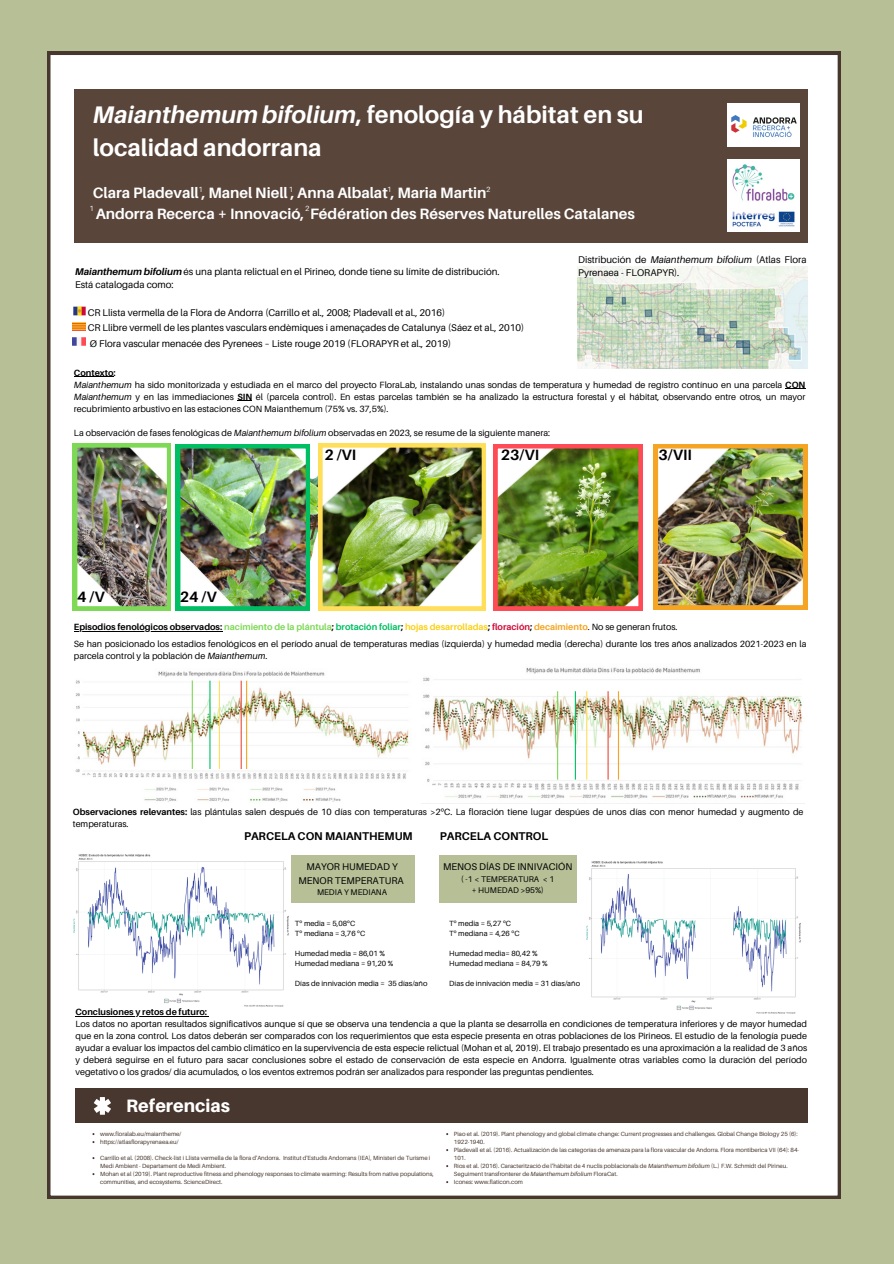
<style>
.page{position:relative;width:894px;height:1264px;background:#fff}
.page>*{position:absolute;margin:0;border:0;box-sizing:border-box;transform-origin:0 0}
.t1{font:700 24px/32.7px "Aileron";color:#fff}
.t2{font:800 18px "Aileron";color:#fff}
.t3{font:700 15px/20.2px "Aileron";color:#fff}
.t4{font:700 15px "Aileron";color:#000}
.t5{font:700 11.25px "Aileron";color:#000}
.t6{font:9.75px/13px "Aileron";color:#000}
.t7{font:9px/12px "Aileron";color:#000;text-align:justify}
.t8{font:700 9px "Aileron";color:#000}
.t9{font:8.25px/10.9px "Aileron";color:#000;text-align:center}
.t10{font:7.5px "Aileron";color:#000}
.t11{font:7.5px "Aileron";color:#eff2ed}
.t12{font:6px/7.9px "Aileron";color:#47372f}
.s1{font-style:italic}
.s2{font-weight:700;font-style:italic}
.s3{font-weight:700}
.s4{color:#7ed957}
.s5{color:#00bf63}
.s6{color:#fbd016}
.s7{color:#d00d3a}
.s8{color:#f5a523}
.s9{font-weight:400}
.s10{font-family:"Noto Sans"}
</style>
<div class="page">
<div style="left:0;top:0;width:893px;height:1263px;background:#b6bf96"></div>
<div style="left:47px;top:52px;width:793px;height:1146px;background:#fff"></div>
<div style="left:75px;top:89px;width:732px;height:154px;background:#59453a"></div>
<div style="left:75px;top:1088px;width:732px;height:35px;background:#47372f"></div>
<svg style="left:94px;top:1097px;width:17px;height:17px"></svg>
<img style="left:577px;top:266px;width:230px;height:103px">
<svg style="left:73px;top:305px;width:13px;height:11px"></svg>
<svg style="left:73px;top:322px;width:12px;height:8px"></svg>
<svg style="left:73px;top:336px;width:12px;height:11px"></svg>
<img style="left:262px;top:434px;width:99px;height:126px">
<hr style="left:74px;top:376px;width:39px;height:1px;background:#000">
<svg style="left:785px;top:388px;width:20px;height:1px"></svg>
<svg style="left:237px;top:400px;width:15px;height:1px"></svg>
<img style="left:318px;top:443px;width:168px;height:167px">
<img style="left:493px;top:444px;width:149px;height:166px">
<img style="left:653px;top:444px;width:154px;height:165px">
<img style="left:73px;top:443px;width:237px;height:167px">
<img style="left:727px;top:160px;width:72px;height:72px">
<img style="left:71px;top:668px;width:342px;height:135px">
<img style="left:422px;top:663px;width:382px;height:140px">
<hr style="left:557px;top:691px;width:1px;height:88px;background:#7ed957">
<hr style="left:192px;top:680px;width:1px;height:88px;background:#7ed957">
<hr style="left:617px;top:691px;width:2px;height:88px;background:#f5a523">
<hr style="left:246px;top:680px;width:1px;height:89px;background:#f5a523">
<hr style="left:607px;top:691px;width:1px;height:88px;background:#e74c3c">
<hr style="left:240px;top:680px;width:2px;height:89px;background:#e74c3c">
<hr style="left:209px;top:680px;width:1px;height:89px;background:#00bf63">
<hr style="left:574px;top:691px;width:1px;height:88px;background:#00bf63">
<hr style="left:586px;top:691px;width:1px;height:88px;background:#ffde59">
<hr style="left:219px;top:680px;width:1px;height:89px;background:#ffde59">
<img style="left:727px;top:103px;width:72px;height:44px">
<hr style="left:74px;top:630px;width:148px;height:1px;background:#000">
<hr style="left:75px;top:1015px;width:132px;height:1px;background:#000">
<img style="left:73px;top:853px;width:216px;height:154px">
<img style="left:585px;top:860px;width:216px;height:154px">
<div style="left:291px;top:855px;width:124px;height:48px;background:#b6bf96"></div>
<div style="left:439px;top:855px;width:138px;height:48px;background:#b6bf96"></div>
<p class="t1" style="left:93px;top:98px;width:552px"><span class="s1">Maianthemum bifolium</span>, fenología y hábitat en su localidad andorrana</p>
<p class="t3" style="left:93px;top:183px;width:543px">Clara Pladevall , Manel Niell , Anna Albalat , Maria Martin<br>Andorra Recerca + Innovació, Fédération des Réserves Naturelles Catalanes</p>
<p class="t6" style="left:578px;top:253px;width:230px">Distribución de <span class="s1">Maianthemum bifolium</span> (Atlas Flora<br>Pyrenaea - FLORAPYR).</p>
<p class="t11" style="left:198px;top:185px;width:6px">1</p>
<h5 class="t11" style="left:289px;top:185px;width:6px">1</h5>
<h5 class="t11" style="left:387px;top:185px;width:6px">1</h5>
<p class="t11" style="left:486px;top:185px;width:6px">2</p>
<p class="t11" style="left:89px;top:204px;width:6px">1</p>
<p class="t11" style="left:305px;top:204px;width:6px">2</p>
<p class="t6" style="left:75px;top:265px;width:426px"><span class="s2">Maianthemum bifolium</span> és una planta relictual en el Pirineo, donde tiene su límite de distribución.</p>
<p class="t6" style="left:75px;top:278px;width:100px">Está catalogada como:</p>
<h4 class="t6" style="left:88px;top:306px;width:359px">CR Llista vermella de la Flora de Andorra (Carrillo et al., 2008; Pladevall et al., 2016)</h4>
<p class="t6" style="left:88px;top:321px;width:438px">CR Llibre vermell de les plantes vasculars endèmiques i amenaçades de Catalunya (Sáez et al., 2010)</p>
<p class="t6" style="left:90px;top:336px;width:363px">Ø Flora vascular menacée des Pyrenees – Liste rouge 2019 (FLORAPYR et al., 2019)</p>
<p class="t8" style="left:74px;top:367px;width:43px">Contexto:</p>
<p class="t7" style="left:74px;top:378px;width:732px"><span class="s1">Maianthemum</span> ha sido monitorizada y estudiada en el marco del proyecto FloraLab, instalando unas sondas de temperatura y humedad de registro contínuo en una parcela <span class="s3">CON </span><span class="s1">Maianthemum</span> y en las immediaciones <span class="s3">SIN</span> él (parcela control). En estas parcelas también se ha analizado la estructura forestal y el hábitat, observando entre otros, un mayor recubrimiento arbustivo en las estaciones CON Maianthemum (75% vs. 37,5%).</p>
<p class="t7" style="left:74px;top:427px;width:477px">La observación de fases fenológicas de <span class="s1">Maianthemum bifolium</span> observadas en 2023, se resume de la siguiente manera:</p>
<p class="t4" style="left:77px;top:587px;width:29px">4/V</p>
<p class="t4" style="left:180px;top:587px;width:38px">24 /V</p>
<p class="t4" style="left:324px;top:445px;width:33px">2 /VI</p>
<p class="t4" style="left:500px;top:445px;width:40px">23/VI</p>
<p class="t4" style="left:658px;top:445px;width:35px">3/VII</p>
<p class="t8" style="left:74px;top:621px;width:605px">Episodios fenológicos observados: <span class="s4">nacimiento de la plántula</span>; <span class="s5">brotación foliar</span>; <span class="s6">hojas desarrolladas</span>; <span class="s7">floración</span>; <span class="s8">decaimiento</span><span class="s9">. No se generan frutos.</span></p>
<h6 class="t7" style="left:74px;top:637px;width:734px;line-height:12.5px">Se han posicionado los estadios fenológicos en el período anual de temperaturas medias (izquierda) y humedad media (derecha) durante los tres años analizados 2021-2023 en la parcela control y la población de <span class="s1">Maianthemum</span>.</h6>
<p class="t7" style="left:73px;top:806px;width:732px"><span class="s3">Observaciones relevantes:</span> las plántulas salen después de 10 días con temperaturas &gt;2<span class="s10">º</span>C. La floración tiene lugar despúes de unos días con menor humedad y augmento de temperaturas.</p>
<p class="t5" style="left:244px;top:829px;width:170px">PARCELA CON MAIANTHEMUM</p>
<p class="t5" style="left:439px;top:829px;width:110px">PARCELA CONTROL</p>
<p class="t6" style="left:298px;top:860px;width:107px;text-align:center">MAYOR HUMEDAD Y<br>MENOR TEMPERATURA</p>
<p class="t9" style="left:317px;top:886px;width:72px">MEDIA Y MEDIANA</p>
<p class="t10" style="left:295px;top:918px;width:62px">T<span class="s10">º</span> media = 5,08<span class="s10">º</span>C</p>
<p class="t10" style="left:295px;top:928px;width:72px">T<span class="s10">º</span> mediana = 3,76 <span class="s10">º</span>C</p>
<p class="t10" style="left:295px;top:948px;width:91px">Humedad media = 86,01 %</p>
<p class="t10" style="left:295px;top:958px;width:100px">Humedad mediana = 91,20 %</p>
<p class="t10" style="left:295px;top:978px;width:134px">Días de innivación media = 35 días/año</p>
<p class="t6" style="left:443px;top:860px;width:131px">MENOS DÍAS DE INNIVACIÓN</p>
<p class="t9" style="left:461px;top:873px;width:94px">( -1 &lt; TEMPERATURA &lt; 1 + HUMEDAD &gt;95%)</p>
<p class="t10" style="left:449px;top:918px;width:63px">T<span class="s10">º</span> media = 5,27 <span class="s10">º</span>C</p>
<h2 class="t10" style="left:449px;top:928px;width:72px">T<span class="s10">º</span> mediana = 4,26 <span class="s10">º</span>C</h2>
<p class="t10" style="left:449px;top:948px;width:90px">Humedad media= 80,42 %</p>
<p class="t10" style="left:449px;top:958px;width:100px">Humedad mediana = 84,79 %</p>
<p class="t10" style="left:449px;top:978px;width:132px">Días de innivación media = 31 días/año</p>
<p class="t8" style="left:75px;top:1006px;width:133px">Conclusiones y retos de futuro:</p>
<p class="t7" style="left:75px;top:1017px;width:733px">Los datos no aportan resultados significativos aunque sí que se observa una tendencia a que la planta se desarrolla en condiciones de temperatura inferiores y de mayor humedad que en la zona control. Los datos deberán ser comparados con los requerimientos que esta especie presenta en otras poblaciones de los Pirineos. El estudio de la fenología puede ayudar a evaluar los impactos del cambio climático en la supervivencia de esta especie relictual (Mohan et al, 2019). El trabajo presentado es una aproximación a la realidad de 3 años y deberá seguirse en el futuro para sacar conclusiones sobre el estado de conservación de esta especie en Andorra. Igualmente otras variables como la duración del período vegetativo o los grados/ día acumulados, o los eventos extremos podrán ser analizados para responder las preguntas pendientes.</p>
<p class="t2" style="left:126px;top:1094px;width:105px">Referencias</p>
<h3 class="t12" style="left:100px;top:1129px;width:83px">www.floralab.eu/maiantheme/</h3>
<p class="t12" style="left:100px;top:1137px;width:80px">https://atlasflorapyrenaea.eu/</p>
<h3 class="t12" style="left:100px;top:1153px;width:331px">Carrillo et al. (2008). Check-list i Llista vermella de la flora d'Andorra. Institut d'Estudis Andorrans (IEA), Ministeri de Turisme i<br>Medi Ambient - Departament de Medi Ambient.</h3>
<p class="t12" style="left:100px;top:1169px;width:335px">Mohan et al (2019). Plant reproductive fitness and phenology responses to climate warming: Results from native populations, communities, and ecosystems. ScienceDirect.</p>
<h3 class="t12" style="left:454px;top:1129px;width:345px">Piao et al. (2019). Plant phenology and global climate change: Current progresses and challenges. Global Change Biology 25 (6):<br>1922-1940.</h3>
<p class="t12" style="left:454px;top:1145px;width:346px">Pladevall et al. (2016). Actualización de las categorías de amenaza para la flora vascular de Andorra. Flora montiberica VII (64): 84-<br>101.</p>
<h3 class="t12" style="left:454px;top:1161px;width:335px">Ríos et al. (2016). Caracterització de l’hàbitat de 4 nuclis poblacionals de <span class="s1">Maianthemum bifolium</span> (L.) F.W. Schmidt del Pirineu.<br>Seguiment transfronterer de <span class="s1">Maianthemum bifolium</span> FloraCat.</h3>
<p class="t12" style="left:454px;top:1177px;width:71px">Icones: www.flaticon.com</p>
</div>
